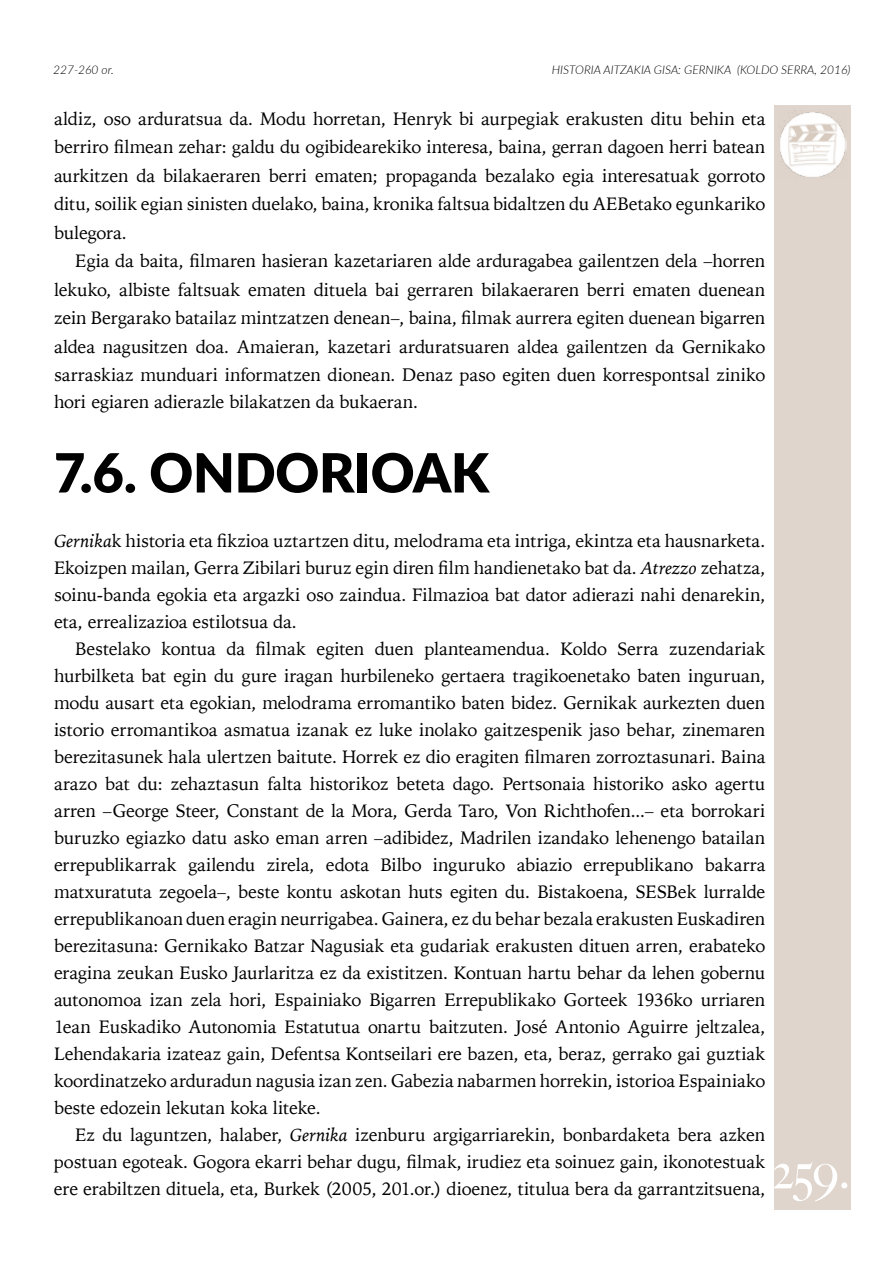
<style>
.page{position:relative;width:893px;height:1263px;background:#fff}
.page>*{position:absolute;margin:0;border:0;box-sizing:border-box;transform-origin:0 0}
.t1{font:900 54px "Lato";letter-spacing:-.005em;color:#000}
.t2{font:500 51px "Big Caslon";color:#fff}
.t3{font:18px/27px "Iowan Old Style";letter-spacing:-.005em;color:#000;text-align:justify}
.t4{font:italic 300 12px "Lato";color:#000}
.s1{font-style:italic}
</style>
<div class="page">
<div style="left:774px;top:105px;width:76px;height:1104px;background:#dfd5cc"></div>
<img style="left:780px;top:111px;width:66px;height:66px">
<p class="t4" style="left:552px;top:62px;width:300px">HISTORIA AITZAKIA GISA: GERNIKA (KOLDO SERRA, 2016)</p>
<p class="t4" style="left:53px;top:62px;width:62px">227-260 or.</p>
<p class="t3" style="left:54px;top:104px;width:713px;line-height:28.5px">aldiz, oso arduratsua da. Modu horretan, Henryk bi aurpegiak erakusten ditu behin eta berriro filmean zehar: galdu du ogibidearekiko interesa, baina, gerran dagoen herri batean aurkitzen da bilakaeraren berri ematen; propaganda bezalako egia interesatuak gorroto ditu, soilik egian sinisten duelako, baina, kronika faltsua bidaltzen du AEBetako egunkariko bulegora.</p>
<p class="t3" style="left:54px;top:246px;width:713px;line-height:28.2px;text-indent:21px">Egia da baita, filmaren hasieran kazetariaren alde arduragabea gailentzen dela –horren lekuko, albiste faltsuak ematen dituela bai gerraren bilakaeraren berri ematen duenean zein Bergarako batailaz mintzatzen denean–, baina, filmak aurrera egiten duenean bigarren aldea nagusitzen doa. Amaieran, kazetari arduratsuaren aldea gailentzen da Gernikako sarraskiaz munduari informatzen dionean. Denaz paso egiten duen korrespontsal ziniko hori egiaren adierazle bilakatzen da bukaeran.</p>
<h1 class="t1" style="left:54px;top:432px;width:437px">7.6. ONDORIOAK</h1>
<p class="t3" style="left:54px;top:526px;width:713px"><span class="s1">Gernika</span>k historia eta fikzioa uztartzen ditu, melodrama eta intriga, ekintza eta hausnarketa.<br>Ekoizpen mailan, Gerra Zibilari buruz egin diren film handienetako bat da. <span class="s1">Atrezzo</span> zehatza, soinu-banda egokia eta argazki oso zaindua. Filmazioa bat dator adierazi nahi denarekin, eta, errealizazioa estilotsua da.</p>
<p class="t3" style="left:54px;top:634px;width:713px;text-indent:21px">Bestelako kontua da filmak egiten duen planteamendua. Koldo Serra zuzendariak hurbilketa bat egin du gure iragan hurbileneko gertaera tragikoenetako baten inguruan, modu ausart eta egokian, melodrama erromantiko baten bidez. Gernikak aurkezten duen istorio erromantikoa asmatua izanak ez luke inolako gaitzespenik jaso behar, zinemaren berezitasunek hala ulertzen baitute. Horrek ez dio eragiten filmaren zorroztasunari. Baina arazo bat du: zehaztasun falta historikoz beteta dago. Pertsonaia historiko asko agertu arren –George Steer, Constant de la Mora, Gerda Taro, Von Richthofen...– eta borrokari buruzko egiazko datu asko eman arren –adibidez, Madrilen izandako lehenengo batailan errepublikarrak gailendu zirela, edota Bilbo inguruko abiazio errepublikano bakarra matxuratuta zegoela–, beste kontu askotan huts egiten du. Bistakoena, SESBek lurralde errepublikanoan duen eragin neurrigabea. Gainera, ez du behar bezala erakusten Euskadiren berezitasuna: Gernikako Batzar Nagusiak eta gudariak erakusten dituen arren, erabateko eragina zeukan Eusko Jaurlaritza ez da existitzen. Kontuan hartu behar da lehen gobernu autonomoa izan zela hori, Espainiako Bigarren Errepublikako Gorteek 1936ko urriaren 1ean Euskadiko Autonomia Estatutua onartu baitzuten. José Antonio Aguirre jeltzalea, Lehendakaria izateaz gain, Defentsa Kontseilari ere bazen, eta, beraz, gerrako gai guztiak koordinatzeko arduradun nagusia izan zen. Gabezia nabarmen horrekin, istorioa Espainiako beste edozein lekutan koka liteke.</p>
<p class="t3" style="left:54px;top:1120px;width:713px;text-indent:21px">Ez du laguntzen, halaber, <span class="s1">Gernika</span> izenburu argigarriarekin, bonbardaketa bera azken postuan egoteak. Gogora ekarri behar dugu, filmak, irudiez eta soinuez gain, ikonotestuak ere erabiltzen dituela, eta, Burkek (2005, 201.or.) dioenez, titulua bera da garrantzitsuena,</p>
<h2 class="t2" style="left:771px;top:1128px;width:81px">259.</h2>
</div>
